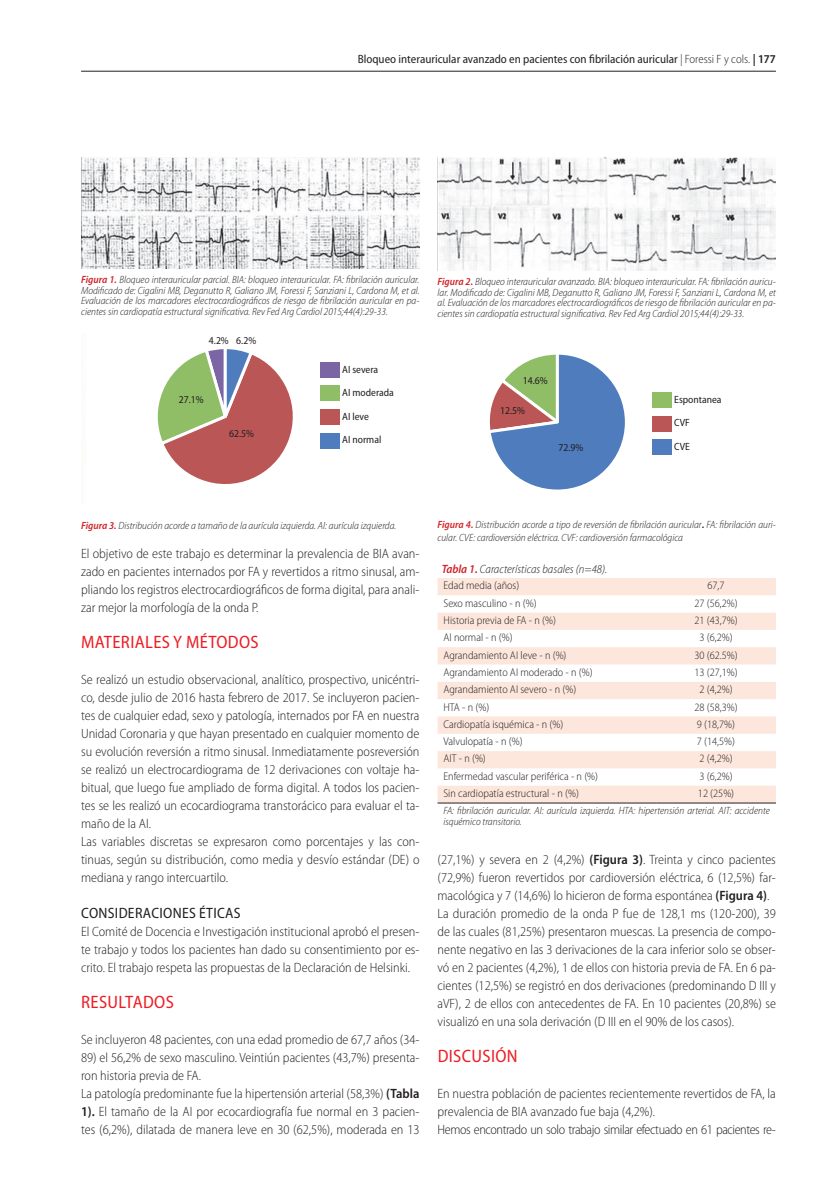
<style>
.page{position:relative;width:830px;height:1191px;background:#fff}
.page>*{position:absolute;margin:0;border:0;box-sizing:border-box;transform-origin:0 0}
.t1{font:semi-condensed 18px "Myriad Pro";letter-spacing:.02em;color:#ee1d23}
.t2{font:semi-condensed 15px "Myriad Pro";letter-spacing:.02em;color:#231f20}
.t3{font:300 semi-condensed 13.5px/18px "Myriad Pro";color:#231f20}
.t4{font:semi-condensed 12px "Myriad Pro";color:#231f20}
.t5{font:italic 300 semi-condensed 12px "Myriad Pro";color:#231f20}
.t6{font:300 semi-condensed 11.25px "Myriad Pro";color:#231f20}
.t7{font:italic 300 semi-condensed 10.5px/10.5px "Myriad Pro";color:#231f20;text-align:justify}
.t8{font:semi-condensed 10.5px "Myriad Pro";color:#231f20}
.s1{font-weight:300;font-style:italic}
.s2{font-weight:300}
.s3{font-weight:600}
.s4{font-weight:600;color:#d1232a}
.s5{font-weight:600;font-style:normal}
</style>
<div class="page">
<hr style="left:81px;top:71px;width:694px;height:1px;background:#231f20">
<img style="left:81px;top:158px;width:338px;height:111px">
<div style="left:320px;top:362px;width:19px;height:15px;background:#7c65a5"></div>
<div style="left:320px;top:385px;width:19px;height:16px;background:#8fbe67"></div>
<div style="left:320px;top:409px;width:19px;height:16px;background:#ba5756"></div>
<div style="left:320px;top:433px;width:19px;height:15px;background:#4e7cbd"></div>
<svg style="left:157px;top:349px;width:136px;height:135px"></svg>
<img style="left:437px;top:158px;width:338px;height:113px">
<div style="left:651px;top:392px;width:20px;height:16px;background:#8fbe67"></div>
<div style="left:651px;top:416px;width:20px;height:15px;background:#ba5756"></div>
<div style="left:651px;top:439px;width:20px;height:16px;background:#4e7cbd"></div>
<svg style="left:489px;top:354px;width:136px;height:136px"></svg>
<svg style="left:437px;top:578px;width:338px;height:224px;fill:#fde7dc"></svg>
<hr style="left:437px;top:802px;width:219px;height:1px;background:#231f20">
<hr style="left:656px;top:802px;width:119px;height:1px;background:#231f20">
<p class="t4" style="left:357px;top:52px;width:419px">Bloqueo interauricular avanzado en pacientes con fibrilación auricular <span class="s1">|</span> <span class="s2">Foressi F y cols.</span> <span class="s3">| 177</span></p>
<p class="t7" style="left:81px;top:275px;width:340px"><span class="s4">Figura 1.</span> Bloqueo interauricular parcial. BIA: bloqueo interauricular. FA: fibrilación auricular.<br>Modificado de: Cigalini MB, Deganutto R, Galiano JM, Foressi F, Sanziani L, Cardona M, et al.<br>Evaluación de los marcadores electrocardiográficos de riesgo de fibrilación auricular en pa&shy;cientes sin cardiopatía estructural significativa. Rev Fed Arg Cardiol 2015;44(4):29-33.</p>
<p class="t8" style="left:209px;top:334px;width:21px">4.2%</p>
<p class="t8" style="left:236px;top:334px;width:21px">6.2%</p>
<p class="t8" style="left:179px;top:393px;width:26px">27.1%</p>
<p class="t8" style="left:229px;top:427px;width:26px">62.5%</p>
<p class="t8" style="left:342px;top:362px;width:38px">AI severa</p>
<p class="t8" style="left:342px;top:386px;width:53px">AI moderada</p>
<p class="t8" style="left:342px;top:410px;width:28px">AI leve</p>
<p class="t8" style="left:342px;top:433px;width:41px">AI normal</p>
<p class="t7" style="left:437px;top:277px;width:340px"><span class="s4">Figura 2.</span> Bloqueo interauricular avanzado. BIA: bloqueo interauricular. FA: fibrilación auricu&shy;lar. Modificado de: Cigalini MB, Deganutto R, Galiano JM, Foressi F, Sanziani L, Cardona M, et al. Evaluación de los marcadores electrocardiográficos de riesgo de fibrilación auricular en pa&shy;cientes sin cardiopatía estructural significativa. Rev Fed Arg Cardiol 2015;44(4):29-33.</p>
<p class="t8" style="left:522px;top:374px;width:26px">14.6%</p>
<p class="t8" style="left:500px;top:404px;width:26px">12.5%</p>
<p class="t8" style="left:674px;top:393px;width:49px">Espontanea</p>
<p class="t8" style="left:674px;top:416px;width:17px">CVF</p>
<p class="t8" style="left:558px;top:441px;width:26px">72.9%</p>
<p class="t8" style="left:674px;top:440px;width:17px">CVE</p>
<p class="t7" style="left:81px;top:520px;width:317px"><span class="s4">Figura 3.</span> Distribución acorde a tamaño de la aurícula izquierda. AI: aurícula izquierda.</p>
<p class="t3" style="left:81px;top:544px;width:340px;text-align:justify">El objetivo de este trabajo es determinar la prevalencia de BIA avan&shy;zado en pacientes internados por FA y revertidos a ritmo sinusal, am&shy;pliando los registros electrocardiográficos de forma digital, para anali&shy;zar mejor la morfología de la onda P.</p>
<h1 class="t1" style="left:81px;top:631px;width:179px">MATERIALES Y MÉTODOS</h1>
<p class="t3" style="left:81px;top:670px;width:340px">Se realizó un estudio observacional, analítico, prospectivo, unicéntri&shy;co, desde julio de 2016 hasta febrero de 2017. Se incluyeron pacien&shy;tes de cualquier edad, sexo y patología, internados por FA en nuestra Unidad Coronaria y que hayan presentado en cualquier momento de su evolución reversión a ritmo sinusal. Inmediatamente posreversión se realizó un electrocardiograma de 12 derivaciones con voltaje ha&shy;bitual, que luego fue ampliado de forma digital. A todos los pacien&shy;tes se les realizó un ecocardiograma transtorácico para evaluar el ta&shy;maño de la AI.<br>Las variables discretas se expresaron como porcentajes y las con&shy;tinuas, según su distribución, como media y desvío estándar (DE) o mediana y rango intercuartilo.</p>
<p class="t2" style="left:81px;top:904px;width:161px">CONSIDERACIONES ÉTICAS</p>
<p class="t3" style="left:81px;top:922px;width:340px;text-align:justify">El Comité de Docencia e Investigación institucional aprobó el presen&shy;te trabajo y todos los pacientes han dado su consentimiento por es&shy;crito. El trabajo respeta las propuestas de la Declaración de Helsinki.</p>
<h1 class="t1" style="left:81px;top:991px;width:94px">RESULTADOS</h1>
<p class="t3" style="left:81px;top:1030px;width:340px">Se incluyeron 48 pacientes, con una edad promedio de 67,7 años (34-</p>
<p class="t3" style="left:81px;top:1048px;width:340px">89) el 56,2% de sexo masculino. Veintiún pacientes (43,7%) presenta&shy;ron historia previa de FA.<br>La patología predominante fue la hipertensión arterial (58,3%) <span class="s3">(Tabla 1).</span> El tamaño de la AI por ecocardiografía fue normal en 3 pacien&shy;tes (6,2%), dilatada de manera leve en 30 (62,5%), moderada en 13</p>
<p class="t7" style="left:437px;top:518px;width:340px;line-height:12.6px"><span class="s4">Figura 4.</span> Distribución acorde a tipo de reversión de fibrilación auricular<span class="s5">.</span> FA: fibrilación auri&shy;cular. CVE: cardioversión eléctrica. CVF: cardioversión farmacológica</p>
<p class="t5" style="left:441px;top:561px;width:167px"><span class="s4">Tabla 1.</span> Características basales (n=48).</p>
<p class="t6" style="left:443px;top:579px;width:77px">Edad media (años)</p>
<p class="t6" style="left:707px;top:579px;width:19px">67,7</p>
<p class="t6" style="left:443px;top:596px;width:95px">Sexo masculino - n (%)</p>
<p class="t6" style="left:694px;top:596px;width:45px">27 (56,2%)</p>
<p class="t6" style="left:443px;top:613px;width:114px">Historia previa de FA - n (%)</p>
<p class="t6" style="left:694px;top:613px;width:45px">21 (43,7%)</p>
<p class="t6" style="left:443px;top:631px;width:71px">AI normal - n (%)</p>
<p class="t6" style="left:699px;top:631px;width:35px">3 (6,2%)</p>
<p class="t6" style="left:443px;top:648px;width:124px">Agrandamiento AI leve - n (%)</p>
<p class="t6" style="left:694px;top:648px;width:45px">30 (62.5%)</p>
<p class="t6" style="left:443px;top:665px;width:151px">Agrandamiento AI moderado - n (%)</p>
<p class="t6" style="left:694px;top:665px;width:45px">13 (27,1%)</p>
<p class="t6" style="left:443px;top:682px;width:134px">Agrandamiento AI severo - n (%)</p>
<p class="t6" style="left:699px;top:682px;width:35px">2 (4,2%)</p>
<p class="t6" style="left:443px;top:700px;width:47px">HTA - n (%)</p>
<p class="t6" style="left:694px;top:700px;width:45px">28 (58,3%)</p>
<p class="t6" style="left:443px;top:717px;width:121px">Cardiopatía isquémica - n (%)</p>
<p class="t6" style="left:696px;top:717px;width:40px">9 (18,7%)</p>
<p class="t6" style="left:443px;top:734px;width:81px">Valvulopatía - n (%)</p>
<p class="t6" style="left:696px;top:734px;width:40px">7 (14,5%)</p>
<p class="t6" style="left:443px;top:752px;width:44px">AIT - n (%)</p>
<p class="t6" style="left:699px;top:752px;width:35px">2 (4,2%)</p>
<p class="t6" style="left:443px;top:769px;width:156px">Enfermedad vascular periférica - n (%)</p>
<p class="t6" style="left:699px;top:769px;width:35px">3 (6,2%)</p>
<p class="t6" style="left:443px;top:786px;width:137px">Sin cardiopatía estructural - n (%)</p>
<p class="t6" style="left:697px;top:786px;width:38px">12 (25%)</p>
<p class="t7" style="left:443px;top:805px;width:328px;line-height:11.2px">FA: fibrilación auricular. AI: aurícula izquierda. HTA: hipertensión arterial. AIT: accidente isquémico transitorio.</p>
<p class="t3" style="left:437px;top:850px;width:340px">(27,1%) y severa en 2 (4,2%) <span class="s3">(Figura 3)</span>. Treinta y cinco pacientes (72,9%) fueron revertidos por cardioversión eléctrica, 6 (12,5%) far&shy;macológica y 7 (14,6%) lo hicieron de forma espontánea <span class="s3">(Figura 4)</span>.<br>La duración promedio de la onda P fue de 128,1 ms (120-200), 39 de las cuales (81,25%) presentaron muescas. La presencia de compo&shy;nente negativo en las 3 derivaciones de la cara inferior solo se obser&shy;vó en 2 pacientes (4,2%), 1 de ellos con historia previa de FA. En 6 pa&shy;cientes (12,5%) se registró en dos derivaciones (predominando D III y aVF), 2 de ellos con antecedentes de FA. En 10 pacientes (20,8%) se visualizó en una sola derivación (D III en el 90% de los casos).</p>
<h1 class="t1" style="left:437px;top:1045px;width:81px">DISCUSIÓN</h1>
<p class="t3" style="left:437px;top:1084px;width:340px">En nuestra población de pacientes recientemente revertidos de FA, la prevalencia de BIA avanzado fue baja (4,2%).<br>Hemos encontrado un solo trabajo similar efectuado en 61 pacientes re-</p>
</div>
